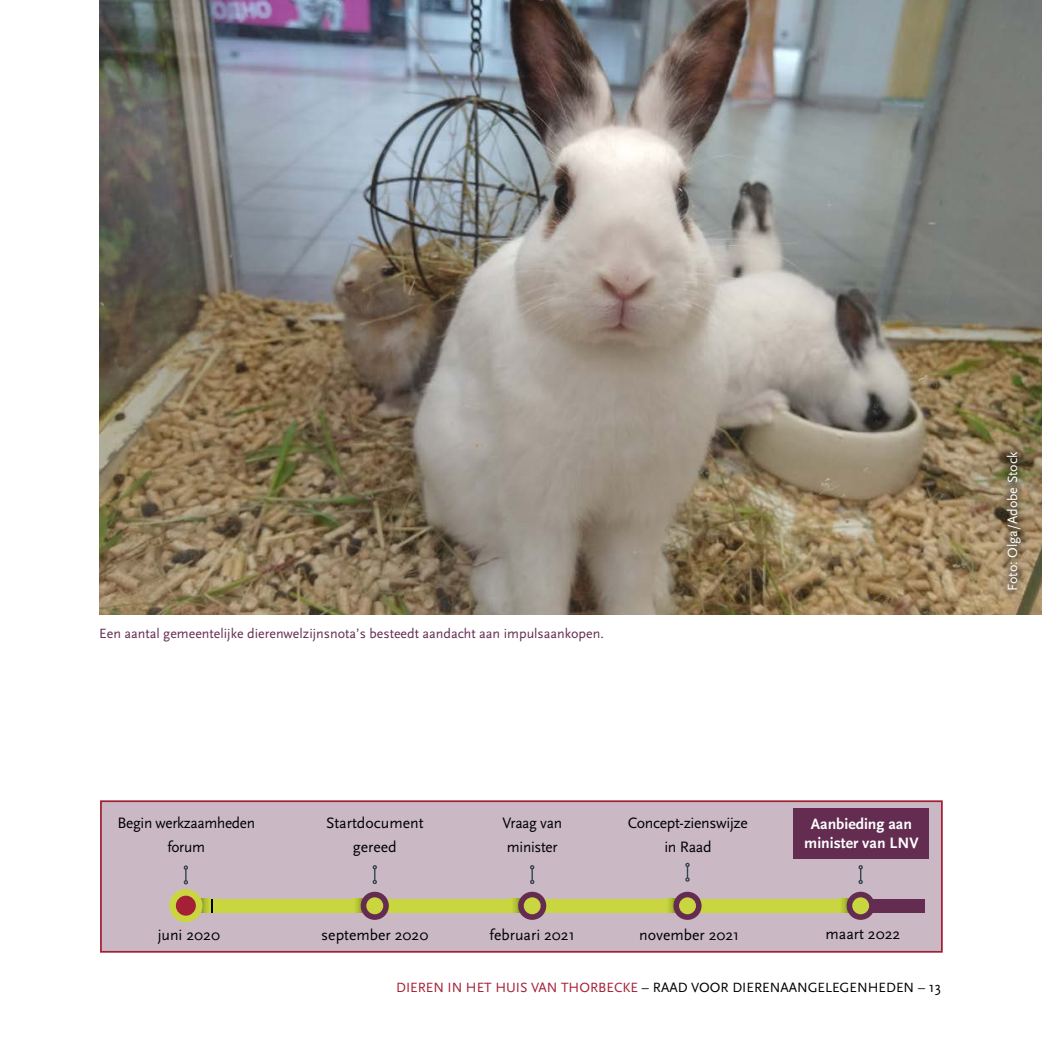
<style>
.page{position:relative;width:1042px;height:1042px;background:#fff}
.page>*{position:absolute;margin:0;border:0;box-sizing:border-box;transform-origin:0 0}
.tekst_balk{font:15.75px/23.6px "Scala Sans";color:#000;text-align:center}
.P-Platte_tekst{font:15.75px/23.6px "Scala Sans";letter-spacing:-.02em;color:#000;text-align:center}
.witte_tekst{font:700 15.75px "Scala Sans Pro";color:#fff}
.t1{font:14px "Scala Sans";color:#632c50}
.t2{font:14px "Scala Sans";color:#000}
.t3{font:14px "Scala Sans";color:#fff}
.s1{color:#a42035}
.s2{font-size:14.88px}
</style>
<div class="page">
<div style="left:100px;top:800px;width:843px;height:152px;background:#cab9c5;border:2px solid #a42035"></div>
<div style="left:187px;top:899px;width:667px;height:13px;background:#cad640"></div>
<svg style="left:211px;top:899px;width:2px;height:13px"></svg>
<svg style="left:201px;top:899px;width:7px;height:13px"></svg>
<div style="left:169px;top:889px;width:33px;height:33px;background:#cad640;border-radius:50%"></div>
<div style="left:176px;top:895px;width:20px;height:20px;background:#a42035;border-radius:50%"></div>
<svg style="left:184px;top:865px;width:4px;height:19px"></svg>
<div style="left:861px;top:899px;width:63px;height:14px;background:#632c50"></div>
<svg style="left:669px;top:899px;width:6px;height:13px"></svg>
<div style="left:673px;top:892px;width:28px;height:28px;background:#632c50;border-radius:50%"></div>
<div style="left:679px;top:897px;width:17px;height:17px;background:#cad640;border-radius:50%"></div>
<svg style="left:685px;top:863px;width:5px;height:19px"></svg>
<div style="left:793px;top:809px;width:136px;height:50px;background:#632c50"></div>
<svg style="left:842px;top:899px;width:6px;height:13px"></svg>
<div style="left:846px;top:892px;width:29px;height:28px;background:#632c50;border-radius:50%"></div>
<div style="left:852px;top:897px;width:17px;height:17px;background:#cad640;border-radius:50%"></div>
<svg style="left:858px;top:865px;width:5px;height:19px"></svg>
<svg style="left:356px;top:899px;width:7px;height:13px"></svg>
<div style="left:361px;top:892px;width:28px;height:28px;background:#632c50;border-radius:50%"></div>
<div style="left:366px;top:897px;width:17px;height:17px;background:#cad640;border-radius:50%"></div>
<svg style="left:373px;top:865px;width:4px;height:19px"></svg>
<svg style="left:513px;top:899px;width:7px;height:13px"></svg>
<div style="left:518px;top:892px;width:28px;height:28px;background:#632c50;border-radius:50%"></div>
<div style="left:524px;top:897px;width:17px;height:17px;background:#cad640;border-radius:50%"></div>
<svg style="left:530px;top:865px;width:4px;height:19px"></svg>
<img style="left:99px;top:0;width:943px;height:614px">
<div style="left:998px;top:443px;width:31px;height:155px;background:#000;opacity:.75"></div>
<p class="t1" style="left:99px;top:626px;width:506px">Een aantal gemeentelijke dierenwelzijnsnota’s besteedt aandacht aan impulsaankopen.</p>
<p class="t3" style="left:1005px;top:591px;width:141px;rotate:-90deg">Foto: Olga/Adobe Stock</p>
<p class="P-Platte_tekst" style="left:118px;top:812px;width:139px">Begin werkzaamheden forum</p>
<p class="tekst_balk" style="left:158px;top:923px;width:64px">juni 2020</p>
<p class="tekst_balk" style="left:326px;top:812px;width:99px">Startdocument gereed</p>
<p class="tekst_balk" style="left:321px;top:923px;width:109px">september 2020</p>
<p class="P-Platte_tekst" style="left:502px;top:812px;width:61px;text-align:left">Vraag van minister</p>
<p class="tekst_balk" style="left:489px;top:923px;width:87px">februari 2021</p>
<p class="P-Platte_tekst" style="left:628px;top:812px;width:121px">Concept-zienswijze in Raad</p>
<p class="tekst_balk" style="left:639px;top:923px;width:102px">november 2021</p>
<p class="witte_tekst" style="left:811px;top:814px;width:103px">Aanbieding aan</p>
<p class="witte_tekst" style="left:804px;top:833px;width:116px">minister van LNV</p>
<p class="tekst_balk" style="left:825px;top:922px;width:76px">maart 2022</p>
<p class="t2" style="left:396px;top:979px;width:546px"><span class="s1">DIEREN IN HET HUIS VAN THORBECKE</span> – RAAD VOOR DIERENAANGELEGENHEDEN – <span class="s2">13</span></p>
</div>
